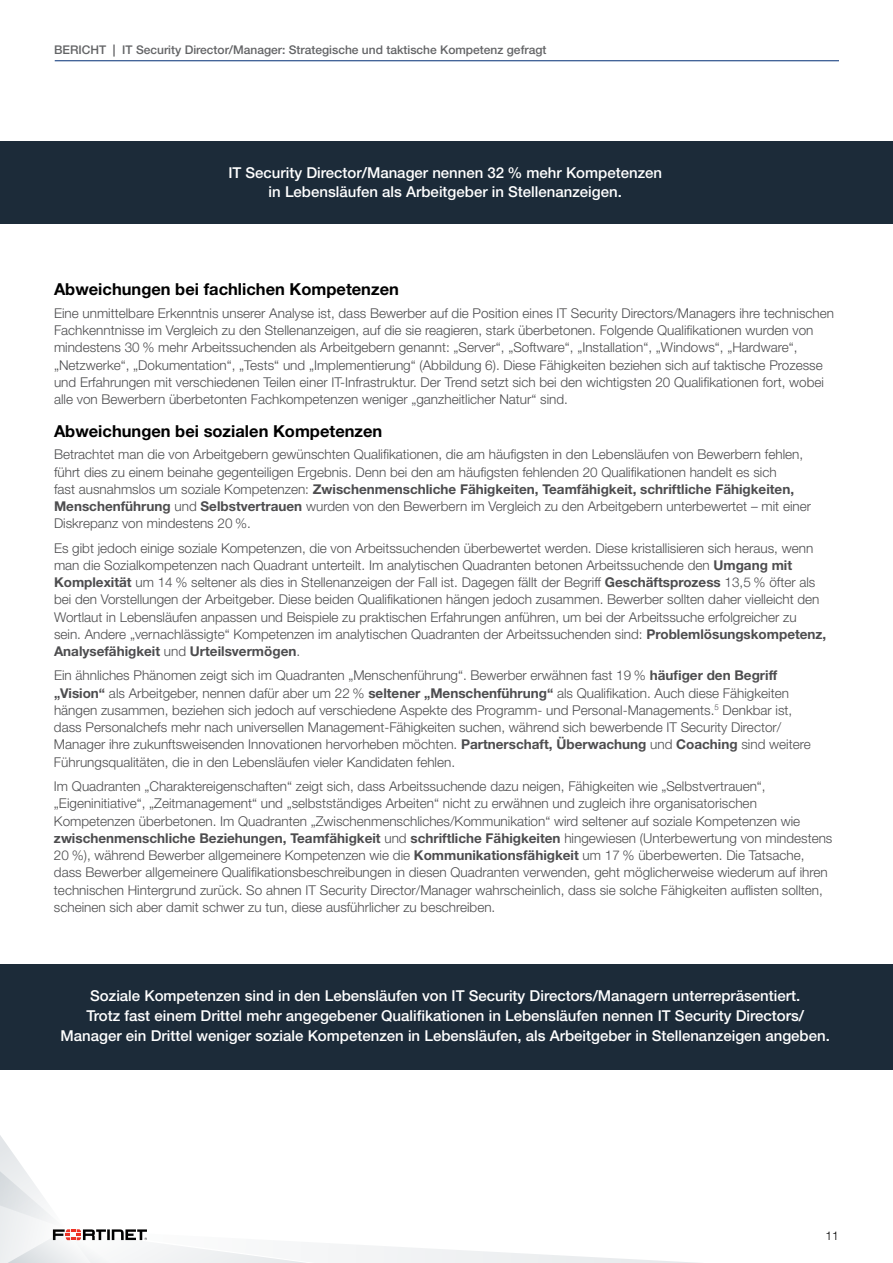
<style>
.page{position:relative;width:893px;height:1263px;background:#fff}
.page>*{position:absolute;margin:0;border:0;box-sizing:border-box;transform-origin:0 0}
.t1{font:700 16.5px "Helvetica Neue LT Pro";color:#000}
.t2{font:500 15px/19.8px "Helvetica Neue LT Pro";color:#fff;text-align:center}
.t3{font:300 13.5px/17.2px "Helvetica Neue LT Pro";color:#4d4d4f}
.t4{font:500 12px "Helvetica Neue LT Pro";color:#636466}
.t5{font:300 12px "Helvetica Neue LT Pro";color:#000}
.s1{font-weight:700}
</style>
<div class="page">
<svg style="left:0;top:1135px;width:697px;height:128px"></svg>
<hr style="left:55px;top:60px;width:784px;height:1px;background:#002d74">
<div style="left:0;top:141px;width:893px;height:83px;background:#1c2b39"></div>
<div style="left:0;top:963px;width:893px;height:106px;background:#1c2b39"></div>
<p class="t4" style="left:54px;top:42px;width:494px">BERICHT <span class="s1">|</span> IT Security Director/Manager: Strategische und taktische Kompetenz gefragt</p>
<p class="t2" style="left:228px;top:162px;width:435px">IT Security Director/Manager nennen 32 % mehr Kompetenzen in Lebensläufen als Arbeitgeber in Stellenanzeigen.</p>
<p class="t1" style="left:54px;top:279px;width:346px">Abweichungen bei fachlichen Kompetenzen</p>
<p class="t3" style="left:54px;top:304px;width:781px">Eine unmittelbare Erkenntnis unserer Analyse ist, dass Bewerber auf die Position eines IT Security Directors/Managers ihre technischen Fachkenntnisse im Vergleich zu den Stellenanzeigen, auf die sie reagieren, stark überbetonen. Folgende Qualifikationen wurden von mindestens 30 % mehr Arbeitssuchenden als Arbeitgebern genannt: „Server“, „Software“, „Installation“, „Windows“, „Hardware“, „Netzwerke“, „Dokumentation“, „Tests“ und „Implementierung“ (Abbildung 6). Diese Fähigkeiten beziehen sich auf taktische Prozesse und Erfahrungen mit verschiedenen Teilen einer IT-Infrastruktur. Der Trend setzt sich bei den wichtigsten 20 Qualifikationen fort, wobei alle von Bewerbern überbetonten Fachkompetenzen weniger „ganzheitlicher Natur“ sind.</p>
<p class="t1" style="left:54px;top:420px;width:330px">Abweichungen bei sozialen Kompetenzen</p>
<p class="t3" style="left:54px;top:446px;width:758px">Betrachtet man die von Arbeitgebern gewünschten Qualifikationen, die am häufigsten in den Lebensläufen von Bewerbern fehlen, führt dies zu einem beinahe gegenteiligen Ergebnis. Denn bei den am häufigsten fehlenden 20 Qualifikationen handelt es sich<br>fast ausnahmslos um soziale Kompetenzen: <span class="s1">Zwischenmenschliche Fähigkeiten, Teamfähigkeit, schriftliche Fähigkeiten, Menschenführung</span> und <span class="s1">Selbstvertrauen</span> wurden von den Bewerbern im Vergleich zu den Arbeitgebern unterbewertet – mit einer Diskrepanz von mindestens 20 %.</p>
<p class="t3" style="left:54px;top:539px;width:774px">Es gibt jedoch einige soziale Kompetenzen, die von Arbeitssuchenden überbewertet werden. Diese kristallisieren sich heraus, wenn man die Sozialkompetenzen nach Quadrant unterteilt. Im analytischen Quadranten betonen Arbeitssuchende den <span class="s1">Umgang mit Komplexität</span> um 14 % seltener als dies in Stellenanzeigen der Fall ist. Dagegen fällt der Begriff <span class="s1">Geschäftsprozess</span> 13,5 % öfter als bei den Vorstellungen der Arbeitgeber. Diese beiden Qualifikationen hängen jedoch zusammen. Bewerber sollten daher vielleicht den Wortlaut in Lebensläufen anpassen und Beispiele zu praktischen Erfahrungen anführen, um bei der Arbeitssuche erfolgreicher zu sein. Andere „vernachlässigte“ Kompetenzen im analytischen Quadranten der Arbeitssuchenden sind: <span class="s1">Problemlösungskompetenz, Analysefähigkeit</span> und <span class="s1">Urteilsvermögen</span>.</p>
<p class="t3" style="left:54px;top:667px;width:758px">Ein ähnliches Phänomen zeigt sich im Quadranten „Menschenführung“. Bewerber erwähnen fast 19 % <span class="s1">häufiger den Begriff „Vision“</span> als Arbeitgeber, nennen dafür aber um 22 % <span class="s1">seltener „Menschenführung“</span> als Qualifikation. Auch diese Fähigkeiten hängen zusammen, beziehen sich jedoch auf verschiedene Aspekte des Programm- und Personal-Managements.<sup>5</sup> Denkbar ist, dass Personalchefs mehr nach universellen Management-Fähigkeiten suchen, während sich bewerbende IT Security Director/ Manager ihre zukunftsweisenden Innovationen hervorheben möchten. <span class="s1">Partnerschaft, Überwachung</span> und <span class="s1">Coaching</span> sind weitere Führungsqualitäten, die in den Lebensläufen vieler Kandidaten fehlen.</p>
<p class="t3" style="left:54px;top:777px;width:780px">Im Quadranten „Charaktereigenschaften“ zeigt sich, dass Arbeitssuchende dazu neigen, Fähigkeiten wie „Selbstvertrauen“, „Eigeninitiative“, „Zeitmanagement“ und „selbstständiges Arbeiten“ nicht zu erwähnen und zugleich ihre organisatorischen Kompetenzen überbetonen. Im Quadranten „Zwischenmenschliches/Kommunikation“ wird seltener auf soziale Kompetenzen wie <span class="s1">zwischenmenschliche Beziehungen, Teamfähigkeit</span> und <span class="s1">schriftliche Fähigkeiten</span> hingewiesen (Unterbewertung von mindestens 20 %), während Bewerber allgemeinere Kompetenzen wie die <span class="s1">Kommunikationsfähigkeit</span> um 17 % überbewerten. Die Tatsache, dass Bewerber allgemeinere Qualifikationsbeschreibungen in diesen Quadranten verwenden, geht möglicherweise wiederum auf ihren technischen Hintergrund zurück. So ahnen IT Security Director/Manager wahrscheinlich, dass sie solche Fähigkeiten auflisten sollten, scheinen sich aber damit schwer zu tun, diese ausführlicher zu beschreiben.</p>
<p class="t2" style="left:61px;top:985px;width:771px">Soziale Kompetenzen sind in den Lebensläufen von IT Security Directors/Managern unterrepräsentiert.<br>Trotz fast einem Drittel mehr angegebener Qualifikationen in Lebensläufen nennen IT Security Directors/<br>Manager ein Drittel weniger soziale Kompetenzen in Lebensläufen, als Arbeitgeber in Stellenanzeigen angeben.</p>
<p class="t5" style="left:826px;top:1229px;width:15px">11</p>
</div>
